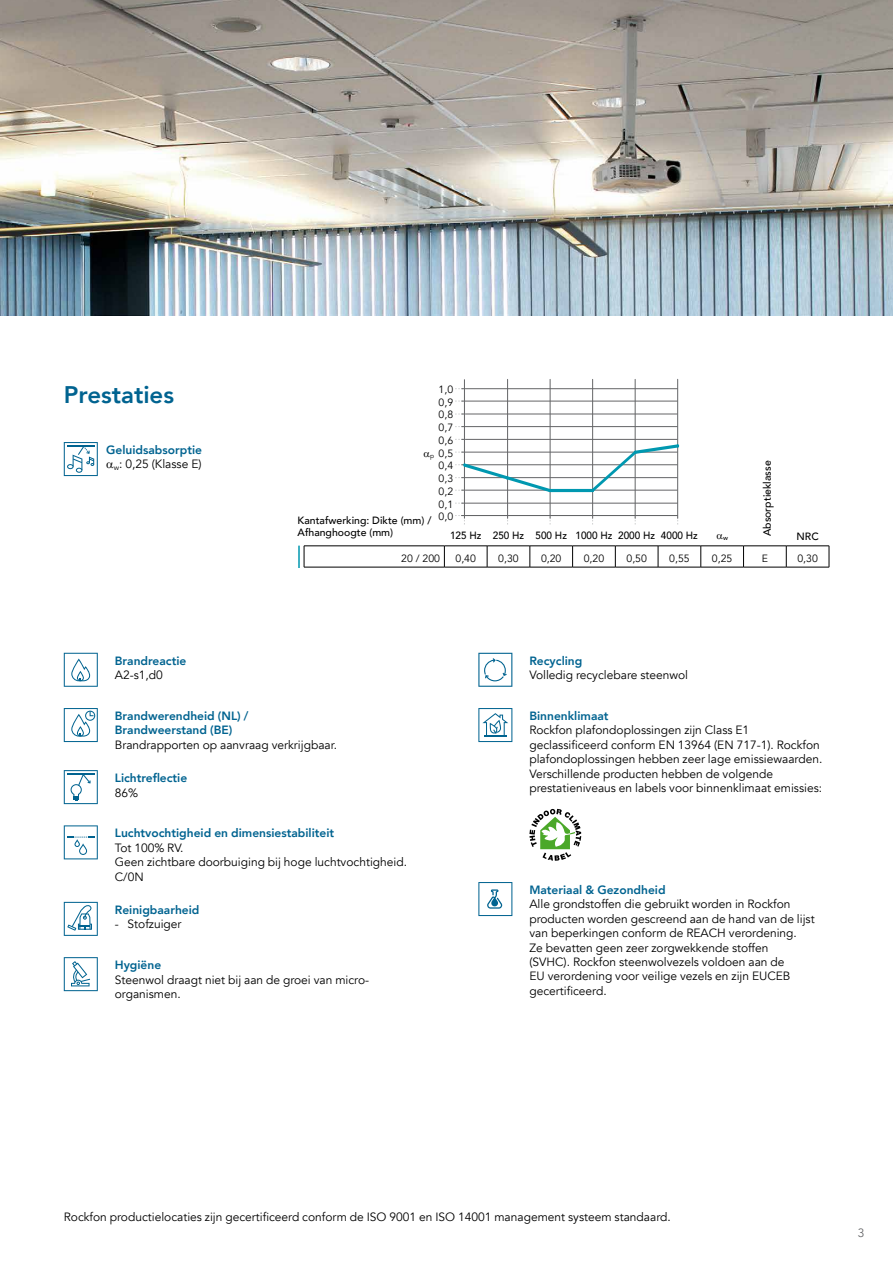
<style>
.page{position:relative;width:893px;height:1263px;background:#fff}
.page>*{position:absolute;margin:0;border:0;box-sizing:border-box;transform-origin:0 0}
.t1{font:127.35px "Chartwell Lines 50";color:#0098b0;scale:.67 1}
.t2{font:800 24px "Avenir";color:#006390}
.t3{font:12px/14.4px "Avenir";color:#000}
.t4{font:800 12px/14.4px "Avenir";color:#006390;text-align:center}
.t5{font:12px "Avenir";color:#646567}
.t6{font:10.5px/12.8px "Avenir";color:#000;text-align:justify}
.t7{font:500 10.5px/12.6px "Avenir";color:#000}
.t8{font:500 10.5px "Avenir";color:#000;scale:.95 1}
.t9{font:500 6.45px "Avenir";color:#000}
.t10{font:6.45px "Avenir";color:#000}
.s1{font-weight:400;color:#000}
</style>
<div class="page">
<img style="left:0;top:0;width:893px;height:316px">
<svg style="left:64px;top:442px;width:34px;height:34px"></svg>
<svg style="left:64px;top:653px;width:34px;height:34px"></svg>
<svg style="left:64px;top:708px;width:34px;height:34px"></svg>
<svg style="left:64px;top:770px;width:34px;height:34px"></svg>
<svg style="left:64px;top:825px;width:34px;height:34px"></svg>
<svg style="left:64px;top:902px;width:34px;height:34px"></svg>
<svg style="left:64px;top:957px;width:34px;height:34px"></svg>
<svg style="left:478px;top:653px;width:34px;height:34px"></svg>
<svg style="left:478px;top:708px;width:34px;height:34px"></svg>
<svg style="left:529px;top:809px;width:52px;height:52px"></svg>
<svg style="left:478px;top:882px;width:34px;height:34px"></svg>
<svg style="left:304px;top:547px;width:1px;height:20px"></svg>
<svg style="left:444px;top:547px;width:1px;height:20px"></svg>
<svg style="left:487px;top:547px;width:1px;height:20px"></svg>
<svg style="left:530px;top:547px;width:1px;height:20px"></svg>
<svg style="left:572px;top:547px;width:1px;height:20px"></svg>
<svg style="left:615px;top:547px;width:1px;height:20px"></svg>
<svg style="left:658px;top:547px;width:1px;height:20px"></svg>
<svg style="left:700px;top:547px;width:1px;height:20px"></svg>
<svg style="left:743px;top:547px;width:1px;height:20px"></svg>
<svg style="left:786px;top:547px;width:1px;height:20px"></svg>
<svg style="left:829px;top:546px;width:1px;height:21px"></svg>
<hr style="left:304px;top:567px;width:140px;height:1px;background:#000">
<hr style="left:444px;top:567px;width:43px;height:1px;background:#000">
<hr style="left:487px;top:567px;width:43px;height:1px;background:#000">
<hr style="left:530px;top:567px;width:43px;height:1px;background:#000">
<hr style="left:573px;top:567px;width:42px;height:1px;background:#000">
<hr style="left:615px;top:567px;width:43px;height:1px;background:#000">
<hr style="left:658px;top:567px;width:43px;height:1px;background:#000">
<hr style="left:701px;top:567px;width:42px;height:1px;background:#000">
<hr style="left:743px;top:567px;width:43px;height:1px;background:#000">
<hr style="left:786px;top:567px;width:43px;height:1px;background:#000">
<hr style="left:304px;top:546px;width:140px;height:1px;background:#000">
<hr style="left:444px;top:546px;width:43px;height:1px;background:#000">
<hr style="left:487px;top:546px;width:43px;height:1px;background:#000">
<hr style="left:530px;top:546px;width:43px;height:1px;background:#000">
<hr style="left:573px;top:546px;width:42px;height:1px;background:#000">
<hr style="left:615px;top:546px;width:43px;height:1px;background:#000">
<hr style="left:658px;top:546px;width:43px;height:1px;background:#000">
<hr style="left:701px;top:546px;width:42px;height:1px;background:#000">
<hr style="left:743px;top:546px;width:43px;height:1px;background:#000">
<hr style="left:786px;top:546px;width:43px;height:1px;background:#000">
<hr style="left:298px;top:546px;width:2px;height:21px;background:#0098b0">
<svg style="left:455px;top:515px;width:10px;height:10px"></svg>
<hr style="left:461px;top:388px;width:217px;height:1px;background:#646567">
<hr style="left:461px;top:490px;width:216px;height:1px;background:#646567">
<hr style="left:461px;top:414px;width:216px;height:1px;background:#646567">
<hr style="left:461px;top:439px;width:216px;height:1px;background:#646567">
<hr style="left:461px;top:464px;width:216px;height:1px;background:#646567">
<hr style="left:507px;top:379px;width:1px;height:139px;background:#646567">
<hr style="left:550px;top:379px;width:1px;height:139px;background:#646567">
<hr style="left:592px;top:379px;width:1px;height:139px;background:#646567">
<hr style="left:635px;top:379px;width:1px;height:139px;background:#646567">
<hr style="left:677px;top:379px;width:1px;height:139px;background:#646567">
<hr style="left:461px;top:503px;width:217px;height:1px;background:#646567">
<hr style="left:461px;top:477px;width:217px;height:1px;background:#646567">
<hr style="left:461px;top:452px;width:217px;height:1px;background:#646567">
<hr style="left:461px;top:426px;width:217px;height:1px;background:#646567">
<hr style="left:461px;top:401px;width:217px;height:1px;background:#646567">
<hr style="left:464px;top:379px;width:1px;height:139px;background:#646567">
<hr style="left:461px;top:515px;width:217px;height:1px;background:#646567">
<h2 class="t2" style="left:64px;top:376px;width:112px">Prestaties</h2>
<p class="t4" style="left:106px;top:443px;width:97px">Geluidsabsorptie <sub>w</sub><span class="s1">: 0,25 (Klasse E)</span></p>
<p class="t6" style="left:439px;top:383px;width:16px">1,0<br>0,9<br>0,8<br>0,7<br>0,6<br>0,5<br>0,4<br>0,3<br>0,2<br>0,1<br>0,0</p>
<h1 class="t1" style="left:464px;top:387px;width:324px">40+30+20+20+50+55</h1>
<p class="t10" style="left:430px;top:452px;width:5px">p</p>
<p class="t7" style="left:760px;top:536px;width:77px;rotate:-90deg">Absorptieklasse</p>
<p class="t7" style="left:298px;top:513px;width:135px">Kantafwerking: Dikte (mm) /<br>Afhanghoogte (mm)</p>
<p class="t8" style="left:450px;top:526px;width:262px">125 Hz 250 Hz 500 Hz 1000 Hz 2000 Hz 4000 Hz</p>
<p class="t9" style="left:723px;top:532px;width:6px">w</p>
<p class="t7" style="left:796px;top:530px;width:24px">NRC</p>
<p class="t6" style="left:401px;top:552px;width:40px">20 / 200</p>
<p class="t6" style="left:456px;top:552px;width:22px">0,40</p>
<p class="t6" style="left:498px;top:552px;width:22px">0,30</p>
<p class="t6" style="left:541px;top:552px;width:22px">0,20</p>
<p class="t6" style="left:584px;top:552px;width:22px">0,20</p>
<p class="t6" style="left:626px;top:552px;width:22px">0,50</p>
<p class="t6" style="left:669px;top:552px;width:22px">0,55</p>
<p class="t6" style="left:712px;top:552px;width:22px">0,25</p>
<p class="t6" style="left:762px;top:552px;width:8px">E</p>
<p class="t6" style="left:797px;top:552px;width:22px">0,30</p>
<p class="t4" style="left:115px;top:653px;width:73px">Brandreactie</p>
<p class="t3" style="left:115px;top:668px;width:50px">A2-s1,d0</p>
<p class="t4" style="left:115px;top:709px;width:135px;text-align:left">Brandwerendheid (NL) /<br>Brandweerstand (BE)</p>
<p class="t3" style="left:115px;top:738px;width:224px">Brandrapporten op aanvraag verkrijgbaar.</p>
<p class="t4" style="left:115px;top:771px;width:74px">Lichtreflectie</p>
<p class="t3" style="left:115px;top:785px;width:25px">86%</p>
<p class="t4" style="left:115px;top:826px;width:221px">Luchtvochtigheid en dimensiestabiliteit</p>
<p class="t3" style="left:115px;top:841px;width:294px">Tot 100% RV.<br>Geen zichtbare doorbuiging bij hoge luchtvochtigheid.<br>C/0N</p>
<p class="t4" style="left:115px;top:902px;width:86px">Reinigbaarheid</p>
<p class="t3" style="left:115px;top:917px;width:68px">- Stofzuiger</p>
<p class="t4" style="left:115px;top:958px;width:48px">Hygiëne</p>
<p class="t3" style="left:115px;top:972px;width:256px">Steenwol draagt niet bij aan de groei van micro&shy;organismen.</p>
<p class="t4" style="left:529px;top:653px;width:54px">Recycling</p>
<p class="t3" style="left:529px;top:668px;width:160px">Volledig recyclebare steenwol</p>
<p class="t4" style="left:529px;top:709px;width:81px">Binnenklimaat</p>
<p class="t3" style="left:529px;top:723px;width:294px">Rockfon plafondoplossingen zijn Class E1 geclassificeerd conform EN 13964 (EN 717-1). Rockfon plafondoplossingen hebben zeer lage emissiewaarden.<br>Verschillende producten hebben de volgende prestatieniveaus en labels voor binnenklimaat emissies:</p>
<p class="t4" style="left:529px;top:883px;width:138px">Materiaal &amp; Gezondheid</p>
<p class="t3" style="left:529px;top:897px;width:287px">Alle grondstoffen die gebruikt worden in Rockfon producten worden gescreend aan de hand van de lijst van beperkingen conform de REACH verordening.<br>Ze bevatten geen zeer zorgwekkende stoffen<br>(SVHC). Rockfon steenwolvezels voldoen aan de<br>EU verordening voor veilige vezels en zijn EUCEB gecertificeerd.</p>
<p class="t3" style="left:64px;top:1210px;width:609px">Rockfon productielocaties zijn gecertificeerd conform de ISO 9001 en ISO 14001 management systeem standaard.</p>
<p class="t5" style="left:858px;top:1226px;width:8px">3</p>
</div>
